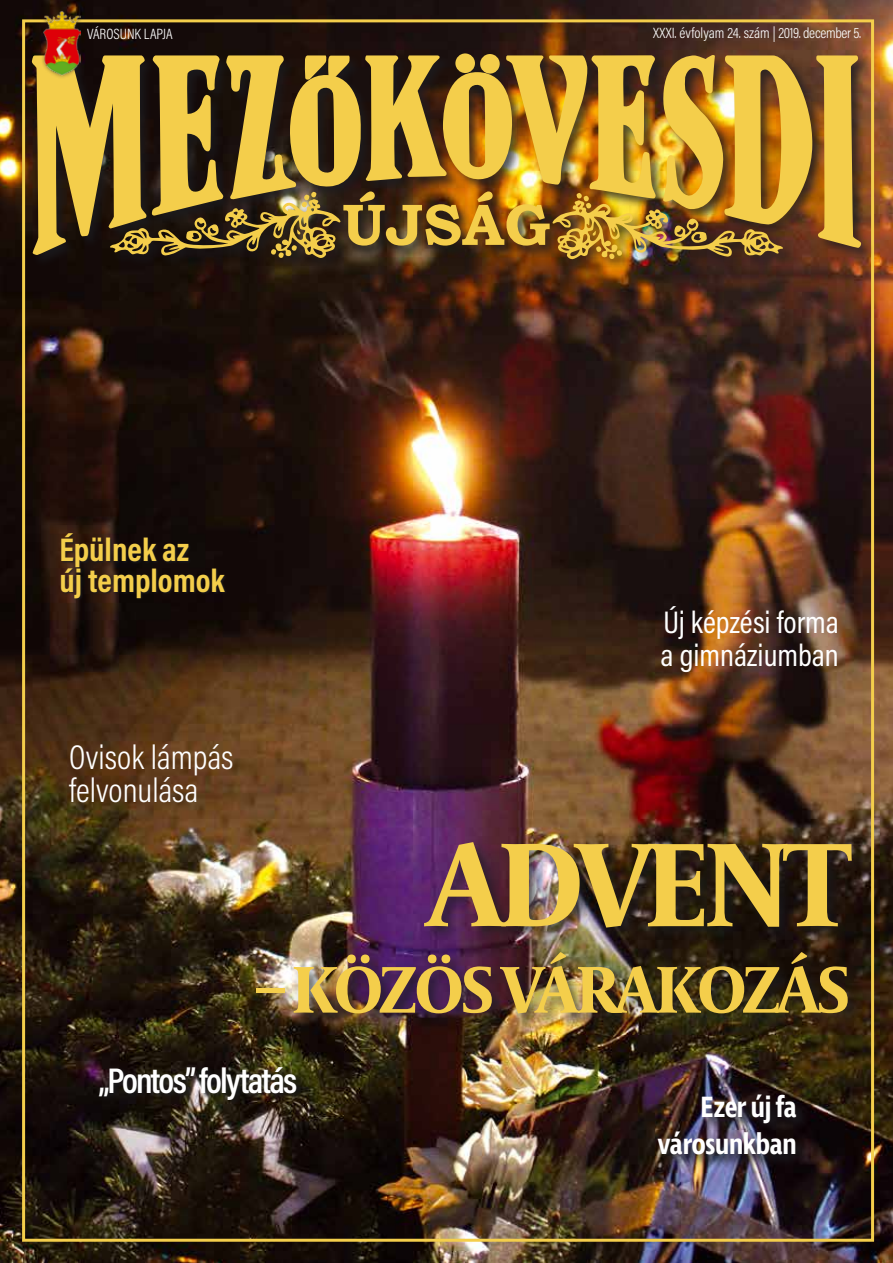
<style>
.page{position:relative;width:893px;height:1263px;background:#fff}
.page>*{position:absolute;margin:0;border:0;box-sizing:border-box;transform-origin:0 0}
.t1{font:700 121.5px "Capitolium News 2";letter-spacing:-.05em;color:#f4ce4b}
.t2{font:700 67.5px "Capitolium News 2";letter-spacing:-.04em;color:#f4ce4b}
.t3{font:600 36px "Acumin Pro Cond";letter-spacing:-.05em;color:#fff}
.t4{font:300 34.5px/32.7px "Acumin Pro Cond";color:#fff}
.t5{font:700 33px/30.5px "Acumin Pro Cond";color:#f4ce4b}
.t6{font:31.5px/32.7px "Acumin Pro Cond";color:#fff}
.t7{font:600 30px/37.5px "Ingra Cd";letter-spacing:-.03em;color:#fff;text-align:right}
.t8{font:300 15px "Acumin Pro Cond";color:#fff}
</style>
<div class="page">
<img style="left:0;top:0;width:893px;height:1263px">
<div style="left:253px;top:838px;width:615px;height:192px;background:#1b1c20;opacity:.75"></div>
<div style="left:30px;top:52px;width:845px;height:221px;background:#1b1c20;opacity:.75"></div>
<img style="left:31px;top:47px;width:830px;height:213px">
<div style="left:39px;top:7px;width:46px;height:72px;background:#1b1c20;opacity:.5"></div>
<img style="left:43px;top:11px;width:38px;height:65px">
<div style="left:99px;top:1065px;width:205px;height:42px;background:#1b1c20;opacity:.85"></div>
<div style="left:61px;top:533px;width:167px;height:68px;background:#1b1c20;opacity:.75"></div>
<img style="left:657px;top:1093px;width:153px;height:76px">
<p class="t8" style="left:87px;top:24px;width:87px">VÁROSUNK LAPJA</p>
<p class="t8" style="left:653px;top:24px;width:209px">XXXI. évfolyam 24. szám | 2019. december 5.</p>
<h3 class="t5" style="left:60px;top:534px;width:167px">Épülnek az<br>új templomok</h3>
<h3 class="t6" style="left:661px;top:605px;width:180px">Új képzési forma a gimnáziumban</h3>
<h3 class="t4" style="left:69px;top:740px;width:166px">Ovisok lámpás felvonulása</h3>
<h1 class="t1" style="left:429px;top:797px;width:423px">ADVENT</h1>
<h2 class="t2" style="left:256px;top:941px;width:596px">– KÖZÖS VÁRAKOZÁS</h2>
<h3 class="t3" style="left:99px;top:1057px;width:200px">„Pontos” folytatás</h3>
<h3 class="t7" style="left:658px;top:1089px;width:141px">Ezer új fa városunkban</h3>
</div>
